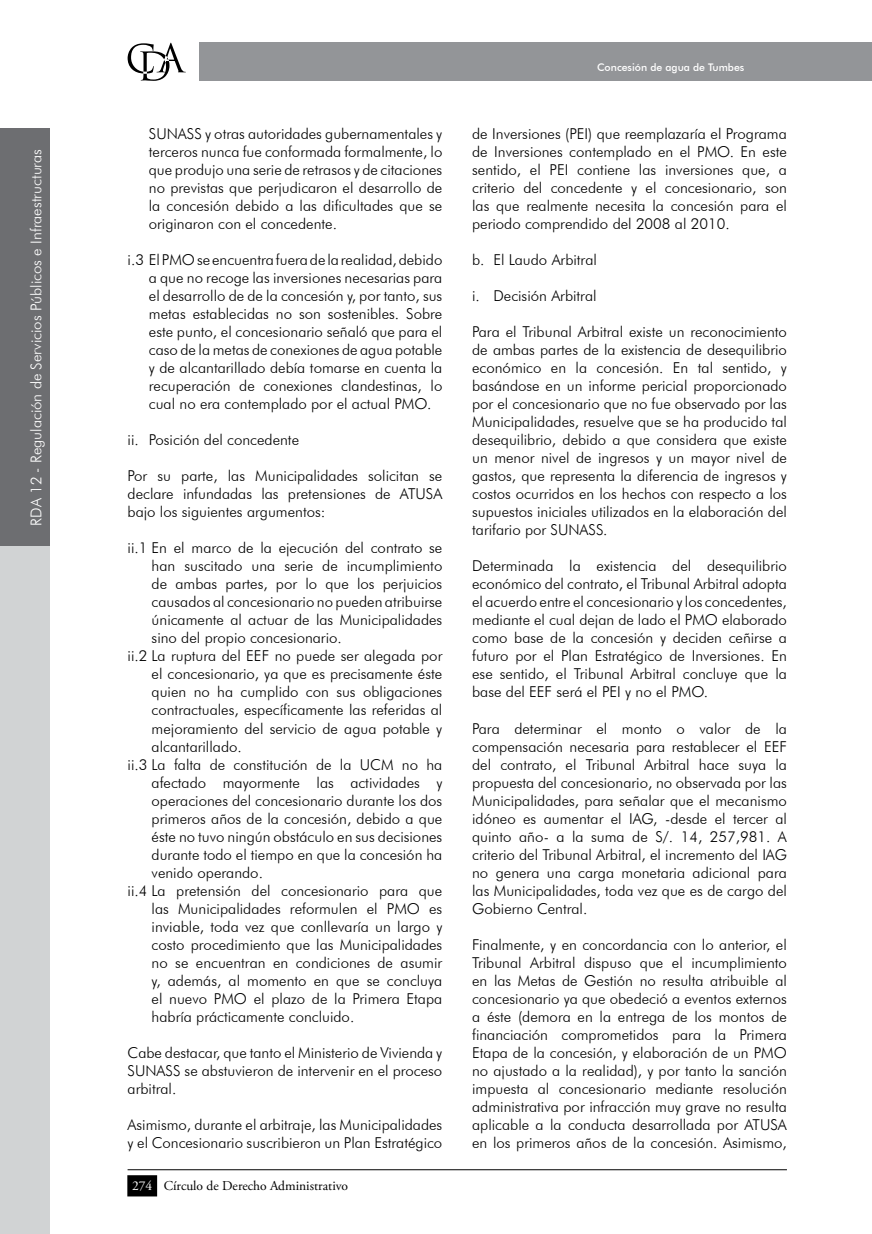
<style>
.page{position:relative;width:872px;height:1234px;background:#fff}
.page>*{position:absolute;margin:0;border:0;box-sizing:border-box;transform-origin:0 0}
.t1{font:300 15px/18px "Futura BT";color:#000;text-align:justify}
.t2{font:300 15px "Futura BT";color:#fff}
.t3{font:13.5px "Adobe Garamond Pro";color:#000}
.t4{font:500 10.5px "Futura BT";color:#fff}
.s1{color:#fff}
</style>
<div class="page">
<div style="left:199px;top:43px;width:673px;height:38px;background:#939598"></div>
<svg style="left:128px;top:43px;width:58px;height:38px"></svg>
<hr style="left:128px;top:1168px;width:659px;height:1px;background:#000">
<div style="left:128px;top:1175px;width:28px;height:20px;background:#000"></div>
<div style="left:127px;top:1174px;width:30px;height:22px;border:2px solid #000"></div>
<div style="left:0;top:539px;width:50px;height:694px;background:#d1d3d4"></div>
<div style="left:0;top:128px;width:50px;height:418px;background:#6d6e71"></div>
<p class="t2" style="left:27px;top:525px;width:378px;rotate:-90deg">RDA 12 - Regulación de Servicios Públicos e I nfraestructuras</p>
<p class="t1" style="left:149px;top:125px;width:295px;text-indent:56px">y otras autoridades gubernamentales y terceros nunca fue conformada formalmente, lo que produjo una serie de retrasos y de citaciones no previstas que perjudicaron el desarrollo de la concesión debido a las dificultades que se originaron con el concedente.</p>
<p class="t1" style="left:149px;top:251px;width:295px;text-indent:-21px">i.3 E l PMO se encuentra fuera de la realidad, debido a que no recoge las inversiones necesarias para el desarrollo de de la concesión y, por tanto, sus metas establecidas no son sostenibles. Sobre este punto, el concesionario señaló que para el caso de la metas de conexiones de agua potable y de alcantarillado debía tomarse en cuenta la recuperación de conexiones clandestinas, lo cual no era contemplado por el actual PMO.</p>
<p class="t1" style="left:128px;top:431px;width:173px">ii. Posición del concedente</p>
<p class="t1" style="left:128px;top:467px;width:316px;text-align:left">Por su parte, las Municipalidades solicitan se declare infundadas las pretensiones de ATUSA bajo los siguientes argumentos:</p>
<p class="t1" style="left:128px;top:539px;width:316px">ii.1 E n el marco de la ejecución del contrato se</p>
<p class="t1" style="left:152px;top:557px;width:292px">han suscitado una serie de incumplimiento</p>
<p class="t1" style="left:152px;top:575px;width:292px">de ambas partes, por lo que los perjuicios</p>
<p class="t1" style="left:152px;top:593px;width:292px">causados al concesionario no pueden atribuirse</p>
<p class="t1" style="left:152px;top:611px;width:292px">únicamente al actuar de las Municipalidades</p>
<p class="t1" style="left:152px;top:629px;width:192px">sino del propio concesionario.</p>
<p class="t1" style="left:128px;top:647px;width:316px">ii.2 La ruptura del EE F no puede ser alegada por</p>
<p class="t1" style="left:152px;top:665px;width:292px">el concesionario, ya que es precisamente éste</p>
<p class="t1" style="left:152px;top:683px;width:292px">quien no ha cumplido con sus obligaciones</p>
<p class="t1" style="left:152px;top:701px;width:292px">contractuales, específicamente las referidas al</p>
<p class="t1" style="left:152px;top:719px;width:292px">mejoramiento del servicio de agua potable y</p>
<p class="t1" style="left:152px;top:737px;width:92px">alcantarillado.</p>
<p class="t1" style="left:128px;top:755px;width:316px">ii.3 La falta de constitución de la UCM no ha</p>
<p class="t1" style="left:152px;top:773px;width:292px">afectado mayormente las actividades y</p>
<p class="t1" style="left:152px;top:791px;width:292px">operaciones del concesionario durante los dos</p>
<p class="t1" style="left:152px;top:809px;width:292px">primeros años de la concesión, debido a que</p>
<p class="t1" style="left:152px;top:827px;width:292px">éste no tuvo ningún obstáculo en sus decisiones</p>
<p class="t1" style="left:152px;top:845px;width:292px">durante todo el tiempo en que la concesión ha</p>
<p class="t1" style="left:152px;top:863px;width:113px">venido operando.</p>
<p class="t1" style="left:128px;top:881px;width:316px">ii.4 La pretensión del concesionario para que</p>
<p class="t1" style="left:152px;top:899px;width:292px">las Municipalidades reformulen el PMO es</p>
<p class="t1" style="left:152px;top:917px;width:292px">inviable, toda vez que conllevaría un largo y</p>
<p class="t1" style="left:152px;top:935px;width:292px">costo procedimiento que las Municipalidades</p>
<p class="t1" style="left:152px;top:953px;width:292px">no se encuentran en condiciones de asumir</p>
<p class="t1" style="left:152px;top:971px;width:292px">y, además, al momento en que se concluya</p>
<p class="t1" style="left:152px;top:989px;width:292px">el nuevo PMO el plazo de la Primera Etapa</p>
<p class="t1" style="left:152px;top:1007px;width:204px">habría prácticamente concluido.</p>
<p class="t1" style="left:128px;top:1043px;width:316px">Cabe destacar, que tanto el Ministerio de Vivienda y<br>SUNASS</p>
<p class="t1" style="left:149px;top:125px;width:38px">SUNASS</p>
<p class="t1" style="left:185px;top:1061px;width:259px">se abstuvieron de intervenir en el proceso</p>
<p class="t1" style="left:128px;top:1079px;width:50px">arbitral.</p>
<p class="t1" style="left:128px;top:1115px;width:316px">Asimismo, durante el arbitraje, las Municipalidades y el Concesionario suscribieron un Plan Estratégico</p>
<p class="t3" style="left:132px;top:1176px;width:218px"><span class="s1">274</span> Círculo de Derecho Administrativo</p>
<p class="t4" style="left:597px;top:60px;width:149px">Concesión de agua de Tumbes</p>
<p class="t1" style="left:472px;top:125px;width:316px">de I nversiones (PEI) que reemplazaría el Programa de I nversiones contemplado en el PMO. E n este sentido, el PEI contiene las inversiones que, a criterio del concedente y el concesionario, son las que realmente necesita la concesión para el periodo comprendido del 2008 al 2010.</p>
<p class="t1" style="left:472px;top:251px;width:126px">b. E l Laudo Arbitral</p>
<p class="t1" style="left:472px;top:287px;width:126px">i. Decisión Arbitral</p>
<p class="t1" style="left:472px;top:323px;width:316px">Para el Tribunal Arbitral existe un reconocimiento de ambas partes de la existencia de desequilibrio económico en la concesión. E n tal sentido, y basándose en un informe pericial proporcionado por el concesionario que no fue observado por las Municipalidades, resuelve que se ha producido tal desequilibrio, debido a que considera que existe un menor nivel de ingresos y un mayor nivel de gastos, que representa la diferencia de ingresos y costos ocurridos en los hechos con respecto a los supuestos iniciales utilizados en la elaboración del tarifario por SUNASS .</p>
<p class="t1" style="left:472px;top:557px;width:316px">Determinada la existencia del desequilibrio económico del contrato, el Tribunal Arbitral adopta el acuerdo entre el concesionario y los concedentes, mediante el cual dejan de lado el PMO elaborado como base de la concesión y deciden ceñirse a futuro por el Plan Estratégico de I nversiones. E n ese sentido, el Tribunal Arbitral concluye que la base del EE F será el PEI y no el PMO.</p>
<p class="t1" style="left:472px;top:719px;width:316px">Para determinar el monto o valor de la compensación necesaria para restablecer el EE F del contrato, el Tribunal Arbitral hace suya la propuesta del concesionario, no observada por las Municipalidades, para señalar que el mecanismo idóneo es aumentar el IAG, -desde el tercer al quinto año- a la suma de S/. 14, 257,981. A criterio del Tribunal Arbitral, el incremento del IAG no genera una carga monetaria adicional para las municipalidades, toda vez que es de cargo del Gobierno Central.</p>
<p class="t1" style="left:472px;top:935px;width:316px;text-align:left">Finalmente, y en concordancia con lo anterior, el Tribunal Arbitral dispuso que el incumplimiento en las Metas de Gestión no resulta atribuible al concesionario ya que obedeció a eventos externos a éste (demora en la entrega de los montos de financiación comprometidos para la Primera Etapa de la concesión, y elaboración de un PMO no ajustado a la realidad), y por tanto la sanción impuesta al concesionario mediante resolución administrativa por infracción muy grave no resulta aplicable a la conducta desarrollada por ATUSA en los primeros años de la concesión. Asimismo,</p>
</div>
